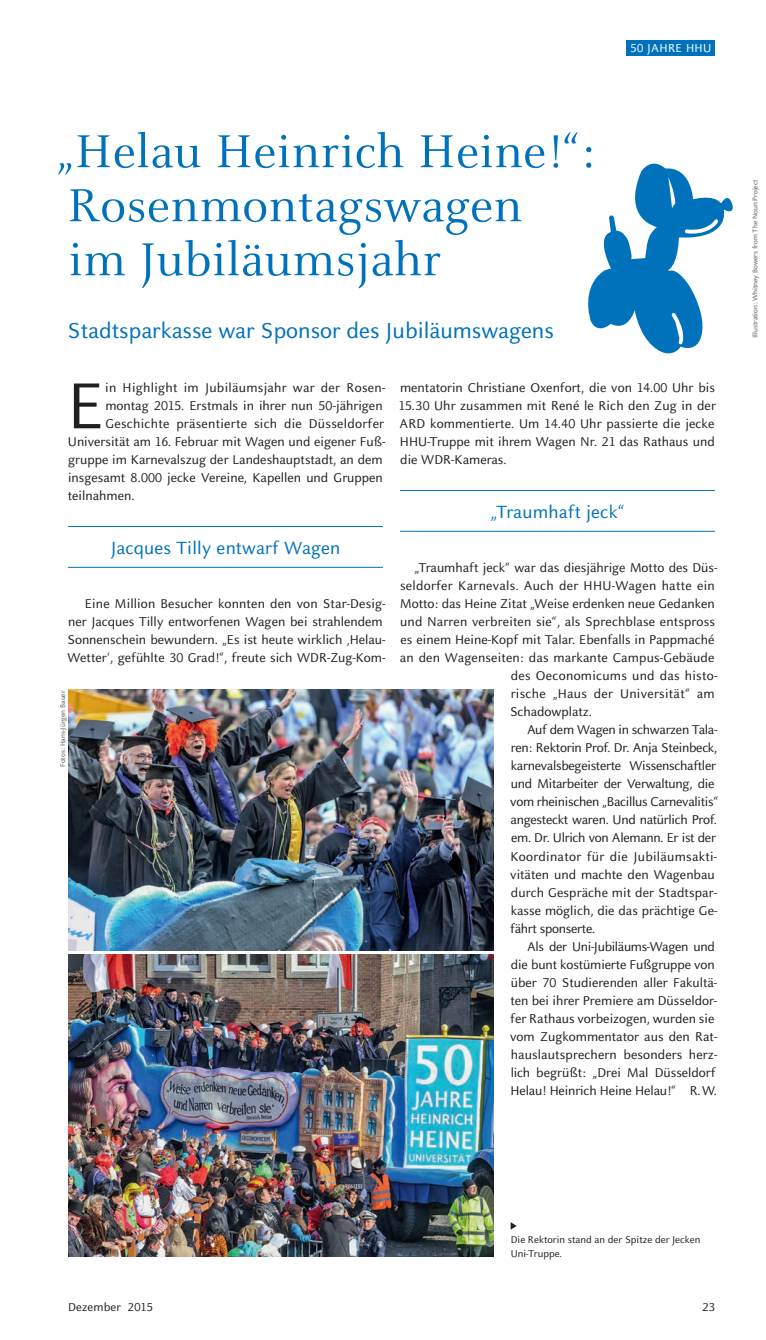
<style>
.page{position:relative;width:766px;height:1340px;background:#fff}
.page>*{position:absolute;margin:0;border:0;box-sizing:border-box;transform-origin:0 0}
.t1{font:71.7px "Celeste Sans Pro";color:#231f20}
.t2{font:51px/54px "Celeste Pro";letter-spacing:.01em;color:#0072bc}
.t3{font:24px "Celeste Sans Pro";color:#0072bc}
.t4{font:19.5px "Celeste Sans Pro";letter-spacing:.01em;color:#0072bc}
.t5{font:14.1px/18px "Celeste Sans Pro";color:#231f20}
.t6{font:14.1px "Celeste Sans Pro";letter-spacing:-.02em;color:#231f20}
.t7{font:14.1px "Celeste Sans Pro";letter-spacing:.02em;color:#231f20}
.t8{font:14.1px "Celeste Sans Pro";letter-spacing:-.025em;color:#231f20}
.t9{font:12.75px "Celeste Sans Pro";letter-spacing:.01em;color:#231f20}
.t10{font:12.75px "Celeste Sans Pro";letter-spacing:.03em;color:#fff}
.t11{font:10.8px/13.5px "Celeste Sans Pro";color:#231f20}
.t12{font:7.5px "Celeste Sans Pro";color:#57585a}
</style>
<div class="page">
<div style="left:626px;top:40px;width:88px;height:15px;background:#0072bc"></div>
<img style="left:68px;top:954px;width:425px;height:302px">
<img style="left:68px;top:689px;width:425px;height:261px">
<svg style="left:588px;top:163px;width:145px;height:191px"></svg>
<hr style="left:68px;top:526px;width:315px;height:1px;background:#0072bc">
<hr style="left:68px;top:567px;width:315px;height:1px;background:#0072bc">
<svg style="left:510px;top:1222px;width:6px;height:7px"></svg>
<hr style="left:400px;top:490px;width:314px;height:1px;background:#0072bc">
<hr style="left:400px;top:531px;width:314px;height:1px;background:#0072bc">
<h2 class="t2" style="left:56px;top:129px;width:540px">„Helau Heinrich Heine!“:<br>Rosenmontagswagen<br>im Jubiläumsjahr</h2>
<h3 class="t3" style="left:67px;top:322px;width:487px">Stadtsparkasse war Sponsor des Jubiläumswagens</h3>
<p class="t10" style="left:630px;top:43px;width:83px">50 JAHRE HHU</p>
<h1 class="t1" style="left:67px;top:379px;width:38px">E</h1>
<p class="t7" style="left:105px;top:382px;width:281px">in Highlight im Jubiläumsjahr war der Rosen-</p>
<p class="t5" style="left:105px;top:398px;width:278px">montag 2015. Erstmals in ihrer nun 50-jährigen</p>
<p class="t7" style="left:105px;top:418px;width:280px">Geschichte präsentierte sich die Düsseldorfer</p>
<p class="t5" style="left:68px;top:434px;width:319px">Universität am 16. Februar mit Wagen und eigener Fuß-</p>
<p class="t5" style="left:68px;top:452px;width:316px">gruppe im Karnevalszug der Landeshauptstadt, an dem</p>
<p class="t5" style="left:68px;top:470px;width:316px">insgesamt 8.000 jecke Vereine, Kapellen und Gruppen</p>
<p class="t5" style="left:68px;top:488px;width:68px">teilnahmen.</p>
<h3 class="t4" style="left:111px;top:541px;width:231px">Jacques Tilly entwarf Wagen</h3>
<p class="t5" style="left:67px;top:596px;width:320px;text-indent:18px">Eine Million Besucher konnten den von Star-Desig&shy;ner Jacques Tilly entworfenen Wagen bei strahlendem Sonnenschein bewundern. „Es ist heute wirklich ‚Helau-Wetter‘, gefühlte 30 Grad!“, freute sich WDR-Zug-Kom-</p>
<p class="t12" style="left:60px;top:766px;width:78px;rotate:-90deg">Fotos: Hans-Jürgen Bauer</p>
<p class="t5" style="left:398px;top:380px;width:319px;text-align:justify">mentatorin Christiane Oxenfort, die von 14.00 Uhr bis 15.30 Uhr zusammen mit René le Rich den Zug in der ARD kommentierte. Um 14.40 Uhr passierte die jecke HHU-Truppe mit ihrem Wagen Nr. 21 das Rathaus und die WDR-Kameras.</p>
<h3 class="t4" style="left:490px;top:505px;width:136px">„Traumhaft jeck“</h3>
<p class="t5" style="left:414px;top:560px;width:304px">„Traumhaft jeck“ war das diesjährige Motto des Düs-</p>
<p class="t7" style="left:400px;top:580px;width:316px">seldorfer Karnevals. Auch der HHU-Wagen hatte ein</p>
<p class="t5" style="left:400px;top:596px;width:316px">Motto: das Heine Zitat „Weise erdenken neue Gedanken</p>
<p class="t5" style="left:400px;top:614px;width:316px">und Narren verbreiten sie“, als Sprechblase entspross</p>
<p class="t5" style="left:400px;top:632px;width:315px">es einem Heine-Kopf mit Talar. Ebenfalls in Pappmaché</p>
<p class="t5" style="left:400px;top:650px;width:316px">an den Wagenseiten: das markante Campus-Gebäude</p>
<p class="t7" style="left:511px;top:670px;width:208px">des Oeconomicums und das histo-</p>
<p class="t7" style="left:510px;top:688px;width:205px">rische „Haus der Universität“ am</p>
<p class="t5" style="left:510px;top:704px;width:83px">Schadowplatz.</p>
<p class="t6" style="left:527px;top:724px;width:192px">Auf dem Wagen in schwarzen Tala-</p>
<p class="t6" style="left:510px;top:742px;width:208px">ren: Rektorin Prof. Dr. Anja Steinbeck,</p>
<p class="t6" style="left:510px;top:760px;width:207px">karnevalsbegeisterte Wissenschaftler</p>
<p class="t6" style="left:510px;top:778px;width:205px">und Mitarbeiter der Verwaltung, die</p>
<p class="t6" style="left:510px;top:796px;width:209px">vom rheinischen „Bacillus Carnevalitis“</p>
<p class="t6" style="left:510px;top:814px;width:208px">angesteckt waren. Und natürlich Prof.</p>
<p class="t6" style="left:511px;top:832px;width:206px">em. Dr. Ulrich von Alemann. Er ist der</p>
<p class="t7" style="left:510px;top:850px;width:208px">Koordinator für die Jubiläumsakti-</p>
<p class="t5" style="left:510px;top:866px;width:206px">vitäten und machte den Wagenbau</p>
<p class="t5" style="left:511px;top:884px;width:208px">durch Gespräche mit der Stadtspar-</p>
<p class="t5" style="left:510px;top:902px;width:208px">kasse möglich, die das prächtige Ge-</p>
<p class="t6" style="left:510px;top:922px;width:86px">fährt sponserte.</p>
<p class="t8" style="left:527px;top:940px;width:189px">Als der Uni-Jubiläums-Wagen und</p>
<p class="t5" style="left:511px;top:956px;width:205px">die bunt kostümierte Fußgruppe von</p>
<p class="t5" style="left:510px;top:974px;width:208px">über 70 Studierenden aller Fakultä-</p>
<p class="t5" style="left:510px;top:992px;width:208px">ten bei ihrer Premiere am Düsseldor-</p>
<p class="t5" style="left:510px;top:1010px;width:206px">fer Rathaus vorbeizogen, wurden sie</p>
<p class="t5" style="left:510px;top:1028px;width:208px">vom Zugkommentator aus den Rat-</p>
<p class="t5" style="left:510px;top:1046px;width:208px">hauslautsprechern besonders herz-</p>
<p class="t5" style="left:510px;top:1064px;width:206px">lich begrüßt: „Drei Mal Düsseldorf</p>
<p class="t5" style="left:510px;top:1082px;width:208px">Helau! Heinrich Heine Helau!“ R. W.</p>
<p class="t12" style="left:752px;top:338px;width:160px;rotate:-90deg">Illustration: Whitney Bowers from The Noun Project</p>
<p class="t11" style="left:510px;top:1233px;width:191px">Die Rektorin stand an der Spitze der Jecken<br>Uni-Truppe.</p>
<p class="t9" style="left:68px;top:1301px;width:86px">Dezember 2015</p>
<p class="t9" style="left:702px;top:1301px;width:14px">23</p>
</div>
